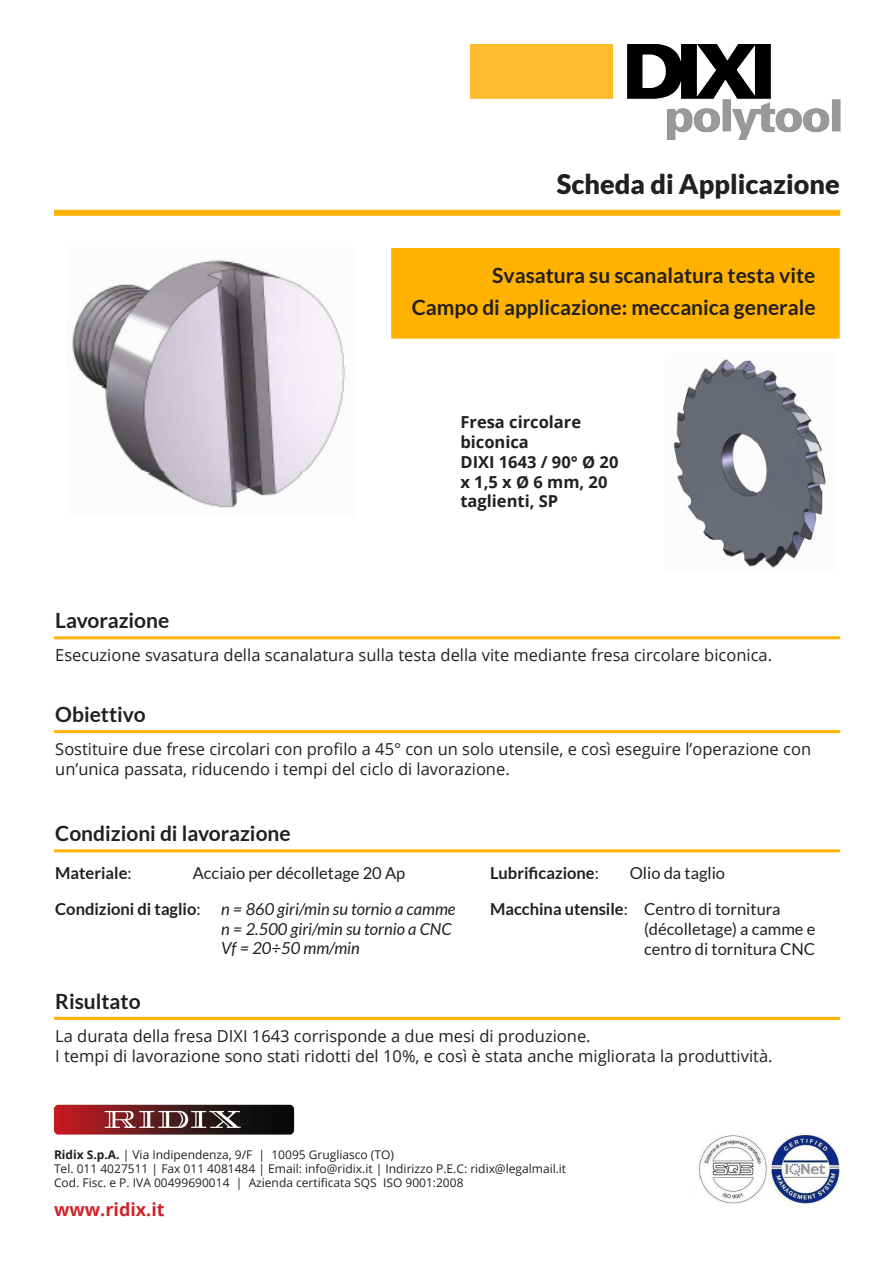
<style>
.page{position:relative;width:893px;height:1263px;background:#fff}
.page>*{position:absolute;margin:0;border:0;box-sizing:border-box;transform-origin:0 0}
.t1{font:900 27px "Lato";color:#231f20}
.t2{font:700 21px "Lato";color:#231f20}
.t3{font:700 18px "Open Sans";color:#d1232a}
.t4{font:16.5px/19.8px "Open Sans";color:#231f20}
.t5{font:16.5px/19.8px "Lato";color:#231f20}
.t6{font:italic 16.5px "Lato";color:#231f20}
.t7{font:700 16.5px/19.8px "Open Sans";color:#231f20}
.t8{font:700 16.5px "Lato";color:#231f20}
.t9{font:12px "Open Sans";color:#231f20}
.s1{font-weight:400}
.s2{font-weight:700}
</style>
<div class="page">
<div style="left:391px;top:248px;width:449px;height:91px;background:#ffb300;border:2px solid #ffb300"></div>
<img style="left:470px;top:44px;width:370px;height:96px">
<img style="left:699px;top:1135px;width:140px;height:71px">
<div style="left:54px;top:210px;width:786px;height:6px;background:#ffb300"></div>
<hr style="left:54px;top:849px;width:786px;height:3px;background:#ffb300">
<hr style="left:54px;top:1017px;width:786px;height:3px;background:#ffb300">
<hr style="left:54px;top:730px;width:786px;height:3px;background:#ffb300">
<hr style="left:54px;top:636px;width:786px;height:3px;background:#ffb300">
<img style="left:53px;top:1104px;width:242px;height:31px">
<img style="left:72px;top:260px;width:274px;height:248px">
<img style="left:673px;top:359px;width:153px;height:209px">
<p class="t1" style="left:557px;top:168px;width:284px">Scheda di Applicazione</p>
<p class="t2" style="left:492px;top:264px;width:325px">Svasatura su scanalatura testa vite</p>
<p class="t2" style="left:412px;top:296px;width:405px">Campo di applicazione: meccanica generale</p>
<p class="t2" style="left:55px;top:609px;width:116px">Lavorazione</p>
<p class="t7" style="left:460px;top:412px;width:122px">Fresa circolare biconica</p>
<p class="t7" style="left:460px;top:451px;width:159px">DIXI 1643 / 90° Ø 20 x 1,5 x Ø 6 mm, 20 taglienti, SP</p>
<p class="t4" style="left:55px;top:645px;width:718px">Esecuzione svasatura della scanalatura sulla testa della vite mediante fresa circolare biconica.</p>
<p class="t2" style="left:55px;top:702px;width:92px">Obiettivo</p>
<p class="t4" style="left:55px;top:739px;width:757px">Sostituire due frese circolari con profilo a 45° con un solo utensile, e così eseguire l’operazione con un’unica passata, riducendo i tempi del ciclo di lavorazione.</p>
<p class="t2" style="left:55px;top:822px;width:237px">Condizioni di lavorazione</p>
<p class="t8" style="left:55px;top:864px;width:78px">Materiale<span class="s1">:</span></p>
<p class="t5" style="left:193px;top:863px;width:214px">Acciaio per décolletage 20 Ap</p>
<p class="t8" style="left:55px;top:899px;width:147px">Condizioni di taglio<span class="s1">:</span></p>
<p class="t2" style="left:55px;top:989px;width:87px">Risultato</p>
<p class="t6" style="left:221px;top:900px;width:236px">n = 860 giri/min su tornio a camme</p>
<p class="t6" style="left:221px;top:919px;width:232px">n = 2.500 giri/min su tornio a CNC</p>
<p class="t6" style="left:221px;top:939px;width:140px">Vf = 20÷50 mm/min</p>
<p class="t8" style="left:490px;top:863px;width:110px">Lubrificazione<span class="s1">:</span></p>
<p class="t5" style="left:630px;top:863px;width:97px">Olio da taglio</p>
<p class="t8" style="left:490px;top:899px;width:139px">Macchina utensile<span class="s1">:</span></p>
<p class="t5" style="left:644px;top:899px;width:173px">Centro di tornitura (décolletage) a camme e centro di tornitura CNC</p>
<p class="t4" style="left:55px;top:1025px;width:537px">La durata della fresa DIXI 1643 corrisponde a due mesi di produzione.</p>
<p class="t4" style="left:55px;top:1045px;width:719px">I tempi di lavorazione sono stati ridotti del 10%, e così è stata anche migliorata la produttività.</p>
<p class="t9" style="left:54px;top:1146px;width:342px"><span class="s2">Ridix S.p.A.</span> | Via Indipendenza, 9/F | 10095 Grugliasco (TO)</p>
<p class="t9" style="left:54px;top:1160px;width:514px">Tel. 011 4027511 | Fax 011 4081484 | Email: info@ridix.it | Indirizzo P.E.C: ridix@legalmail.it</p>
<p class="t9" style="left:54px;top:1175px;width:411px">Cod. Fisc. e P. IVA 00499690014 | Azienda certificata SQS ISO 9001:2008</p>
<p class="t3" style="left:54px;top:1197px;width:112px">www.ridix.it</p>
</div>
